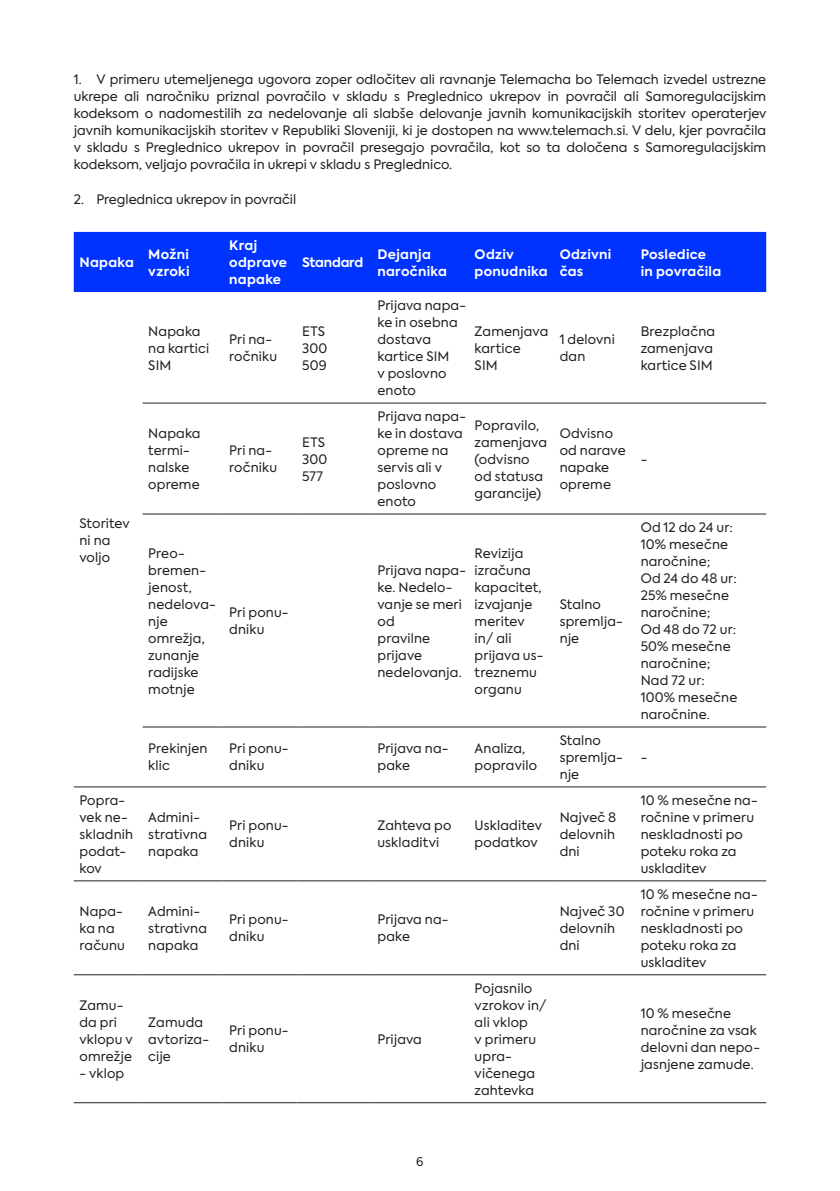
<style>
.page{position:relative;width:840px;height:1191px;background:#fff}
.page>*{position:absolute;margin:0;border:0;box-sizing:border-box;transform-origin:0 0}
.Text_9_12{font:13px/17px "Axiforma";letter-spacing:.01em;color:#231f20}
.t1{font:700 13px/17px "Axiforma";letter-spacing:.025em;color:#fff}
.t2{font:700 13px "Axiforma";letter-spacing:-.015em;color:#fff}
.t3{font:12px "Axiforma";color:#231f20}
</style>
<div class="page">
<div style="left:74px;top:232px;width:691px;height:60px;background:#03f"></div>
<svg style="left:74px;top:402px;width:691px;height:574px"></svg>
<hr style="left:142px;top:403px;width:81px;height:1px;background:#231f20">
<hr style="left:223px;top:403px;width:73px;height:1px;background:#231f20">
<hr style="left:296px;top:403px;width:75px;height:1px;background:#231f20">
<hr style="left:371px;top:403px;width:97px;height:1px;background:#231f20">
<hr style="left:468px;top:403px;width:85px;height:1px;background:#231f20">
<hr style="left:553px;top:403px;width:81px;height:1px;background:#231f20">
<hr style="left:634px;top:403px;width:131px;height:1px;background:#231f20">
<hr style="left:142px;top:513px;width:81px;height:1px;background:#231f20">
<hr style="left:223px;top:513px;width:73px;height:1px;background:#231f20">
<hr style="left:296px;top:513px;width:75px;height:1px;background:#231f20">
<hr style="left:371px;top:513px;width:97px;height:1px;background:#231f20">
<hr style="left:468px;top:513px;width:85px;height:1px;background:#231f20">
<hr style="left:553px;top:513px;width:81px;height:1px;background:#231f20">
<hr style="left:634px;top:513px;width:131px;height:1px;background:#231f20">
<hr style="left:142px;top:726px;width:81px;height:1px;background:#231f20">
<hr style="left:223px;top:726px;width:73px;height:1px;background:#231f20">
<hr style="left:296px;top:726px;width:75px;height:1px;background:#231f20">
<hr style="left:371px;top:726px;width:97px;height:1px;background:#231f20">
<hr style="left:468px;top:726px;width:85px;height:1px;background:#231f20">
<hr style="left:553px;top:726px;width:81px;height:1px;background:#231f20">
<hr style="left:634px;top:726px;width:131px;height:1px;background:#231f20">
<hr style="left:74px;top:786px;width:68px;height:1px;background:#231f20">
<hr style="left:142px;top:786px;width:81px;height:1px;background:#231f20">
<hr style="left:223px;top:786px;width:73px;height:1px;background:#231f20">
<hr style="left:296px;top:786px;width:75px;height:1px;background:#231f20">
<hr style="left:371px;top:786px;width:97px;height:1px;background:#231f20">
<hr style="left:468px;top:786px;width:85px;height:1px;background:#231f20">
<hr style="left:553px;top:786px;width:81px;height:1px;background:#231f20">
<hr style="left:634px;top:786px;width:131px;height:1px;background:#231f20">
<hr style="left:74px;top:880px;width:68px;height:1px;background:#231f20">
<hr style="left:142px;top:880px;width:81px;height:1px;background:#231f20">
<hr style="left:223px;top:880px;width:73px;height:1px;background:#231f20">
<hr style="left:296px;top:880px;width:75px;height:1px;background:#231f20">
<hr style="left:371px;top:880px;width:97px;height:1px;background:#231f20">
<hr style="left:468px;top:880px;width:85px;height:1px;background:#231f20">
<hr style="left:553px;top:880px;width:81px;height:1px;background:#231f20">
<hr style="left:634px;top:880px;width:131px;height:1px;background:#231f20">
<hr style="left:74px;top:974px;width:68px;height:1px;background:#231f20">
<hr style="left:142px;top:974px;width:81px;height:1px;background:#231f20">
<hr style="left:223px;top:974px;width:73px;height:1px;background:#231f20">
<hr style="left:296px;top:974px;width:75px;height:1px;background:#231f20">
<hr style="left:371px;top:974px;width:97px;height:1px;background:#231f20">
<hr style="left:468px;top:974px;width:85px;height:1px;background:#231f20">
<hr style="left:553px;top:974px;width:81px;height:1px;background:#231f20">
<hr style="left:634px;top:974px;width:131px;height:1px;background:#231f20">
<hr style="left:74px;top:1102px;width:68px;height:1px;background:#231f20">
<hr style="left:142px;top:1102px;width:81px;height:1px;background:#231f20">
<hr style="left:223px;top:1102px;width:73px;height:1px;background:#231f20">
<hr style="left:296px;top:1102px;width:75px;height:1px;background:#231f20">
<hr style="left:371px;top:1102px;width:97px;height:1px;background:#231f20">
<hr style="left:468px;top:1102px;width:85px;height:1px;background:#231f20">
<hr style="left:553px;top:1102px;width:81px;height:1px;background:#231f20">
<hr style="left:634px;top:1102px;width:131px;height:1px;background:#231f20">
<p class="Text_9_12" style="left:74px;top:71px;width:693px;text-align:justify">1. V primeru utemeljenega ugovora zoper odločitev ali ravnanje Telemacha bo Telemach izvedel ustrezne ukrepe ali naročniku priznal povračilo v skladu s Preglednico ukrepov in povračil ali Samoregulacijskim kodeksom o nadomestilih za nedelovanje ali slabše delovanje javnih komunikacijskih storitev operaterjev javnih komunikacijskih storitev v Republiki Sloveniji, ki je dostopen na www.telemach.si. V delu, kjer povračila v skladu s Preglednico ukrepov in povračil presegajo povračila, kot so ta določena s Samoregulacijskim kodeksom, veljajo povračila in ukrepi v skladu s Preglednico.</p>
<p class="Text_9_12" style="left:74px;top:191px;width:224px">2. Preglednica ukrepov in povračil</p>
<p class="t1" style="left:79px;top:254px;width:56px">Napaka</p>
<p class="t1" style="left:148px;top:245px;width:43px">Možni vzroki</p>
<p class="t1" style="left:229px;top:237px;width:59px">Kraj odprave napake</p>
<p class="t2" style="left:302px;top:253px;width:63px">Standard</p>
<p class="t1" style="left:377px;top:245px;width:71px">Dejanja naročnika</p>
<p class="t1" style="left:474px;top:245px;width:74px">Odziv ponudnika</p>
<p class="t1" style="left:559px;top:245px;width:53px">Odzivni čas</p>
<p class="t1" style="left:640px;top:245px;width:82px">Posledice in povračila</p>
<p class="Text_9_12" style="left:79px;top:514px;width:52px">Storitev ni na voljo</p>
<p class="Text_9_12" style="left:79px;top:792px;width:55px">Popra&shy;vek ne&shy;skladnih podat&shy;kov</p>
<p class="Text_9_12" style="left:148px;top:323px;width:62px">Napaka na kartici<br>SIM</p>
<p class="Text_9_12" style="left:229px;top:331px;width:49px">Pri na&shy;ročniku</p>
<p class="Text_9_12" style="left:302px;top:323px;width:27px">ETS<br>300</p>
<p class="Text_9_12" style="left:302px;top:357px;width:26px">509</p>
<p class="Text_9_12" style="left:148px;top:425px;width:54px">Napaka termi&shy;nalske opreme</p>
<p class="Text_9_12" style="left:229px;top:442px;width:49px">Pri na&shy;ročniku</p>
<p class="Text_9_12" style="left:302px;top:433px;width:27px">ETS<br>300</p>
<p class="Text_9_12" style="left:302px;top:467px;width:22px">577</p>
<p class="Text_9_12" style="left:148px;top:544px;width:67px">Preo&shy;bremen&shy;jenost, nedelova&shy;nje omrežja, zunanje radijske motnje</p>
<p class="Text_9_12" style="left:229px;top:604px;width:61px">Pri ponu&shy;dniku</p>
<p class="Text_9_12" style="left:377px;top:297px;width:90px">Prijava napa&shy;ke in osebna dostava kartice SIM<br>v poslovno enoto</p>
<p class="Text_9_12" style="left:474px;top:323px;width:75px">Zamenjava kartice<br>SIM</p>
<p class="Text_9_12" style="left:559px;top:331px;width:57px">1 delovni dan</p>
<p class="Text_9_12" style="left:640px;top:323px;width:76px">Brezplačna zamenjava kartice SIM</p>
<p class="Text_9_12" style="left:377px;top:408px;width:90px">Prijava napa&shy;ke in dostava opreme na servis ali v poslovno enoto</p>
<p class="Text_9_12" style="left:474px;top:416px;width:74px">Popravilo, zamenjava (odvisno od statusa garancije)</p>
<p class="Text_9_12" style="left:559px;top:425px;width:67px">Odvisno od narave napake opreme</p>
<p class="Text_9_12" style="left:377px;top:561px;width:90px">Prijava napa&shy;ke. Nedelo&shy;vanje se meri od</p>
<p class="Text_9_12" style="left:377px;top:629px;width:86px">pravilne prijave nedelovanja.</p>
<p class="Text_9_12" style="left:474px;top:544px;width:70px">Revizija izračuna kapacitet, izvajanje meritev in/ ali prijava us&shy;treznemu organu</p>
<p class="Text_9_12" style="left:559px;top:595px;width:65px">Stalno spremlja&shy;nje</p>
<p class="Text_9_12" style="left:640px;top:450px;width:8px">-</p>
<p class="Text_9_12" style="left:640px;top:519px;width:94px">Od 12 do 24 ur:<br>10% mesečne naročnine;</p>
<p class="Text_9_12" style="left:640px;top:570px;width:98px">Od 24 do 48 ur:<br>25% mesečne naročnine;</p>
<p class="Text_9_12" style="left:640px;top:621px;width:98px">Od 48 do 72 ur:<br>50% mesečne naročnine;<br>Nad 72 ur:<br>100% mesečne naročnine.</p>
<p class="Text_9_12" style="left:148px;top:740px;width:61px">Prekinjen klic</p>
<p class="Text_9_12" style="left:229px;top:740px;width:61px">Pri ponu&shy;dniku</p>
<p class="Text_9_12" style="left:377px;top:740px;width:73px">Prijava na&shy;pake</p>
<p class="Text_9_12" style="left:474px;top:740px;width:64px">Analiza, popravilo</p>
<p class="Text_9_12" style="left:559px;top:732px;width:65px">Stalno spremlja&shy;nje</p>
<p class="Text_9_12" style="left:148px;top:809px;width:60px">Admini&shy;strativna napaka</p>
<p class="Text_9_12" style="left:229px;top:817px;width:61px">Pri ponu&shy;dniku</p>
<p class="Text_9_12" style="left:377px;top:817px;width:75px">Zahteva po uskladitvi</p>
<p class="Text_9_12" style="left:474px;top:817px;width:69px">Uskladitev podatkov</p>
<p class="Text_9_12" style="left:559px;top:809px;width:58px;text-align:justify">Največ 8 delovnih dni</p>
<p class="Text_9_12" style="left:640px;top:749px;width:8px">-</p>
<p class="Text_9_12" style="left:640px;top:792px;width:118px">10 % mesečne na&shy;ročnine v primeru neskladnosti po poteku roka za uskladitev</p>
<p class="Text_9_12" style="left:79px;top:903px;width:47px">Napa&shy;ka na računu</p>
<p class="Text_9_12" style="left:148px;top:903px;width:60px">Admini&shy;strativna napaka</p>
<p class="Text_9_12" style="left:229px;top:911px;width:61px">Pri ponu&shy;dniku</p>
<p class="Text_9_12" style="left:377px;top:911px;width:73px">Prijava na&shy;pake</p>
<p class="Text_9_12" style="left:559px;top:903px;width:66px">Največ 30 delovnih dni</p>
<p class="Text_9_12" style="left:79px;top:996px;width:55px">Zamu&shy;da pri vklopu v omrežje</p>
<p class="Text_9_12" style="left:79px;top:1064px;width:46px">- vklop</p>
<p class="Text_9_12" style="left:148px;top:1013px;width:62px">Zamuda avtoriza&shy;cije</p>
<p class="Text_9_12" style="left:229px;top:1022px;width:61px">Pri ponu&shy;dniku</p>
<p class="Text_9_12" style="left:377px;top:1030px;width:46px">Prijava</p>
<p class="Text_9_12" style="left:474px;top:979px;width:73px">Pojasnilo vzrokov in/ ali vklop<br>v primeru upra&shy;vičenega zahtevka</p>
<p class="Text_9_12" style="left:640px;top:886px;width:118px">10 % mesečne na&shy;ročnine v primeru neskladnosti po poteku roka za uskladitev</p>
<p class="Text_9_12" style="left:640px;top:1005px;width:121px">10 % mesečne naročnine za vsak delovni dan nepo&shy;jasnjene zamude.</p>
<p class="t3" style="left:416px;top:1154px;width:9px">6</p>
</div>
